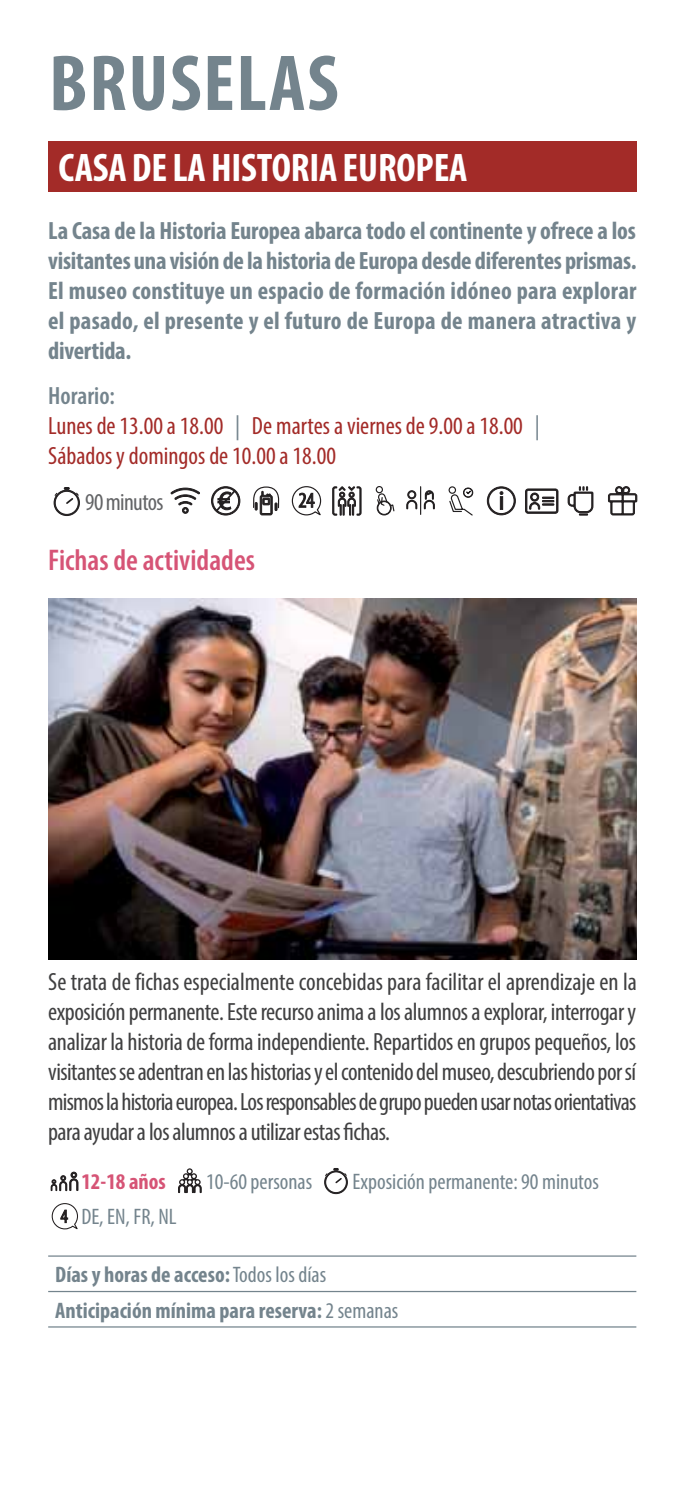
<style>
.page{position:relative;width:685px;height:1488px;background:#fff}
.page>*{position:absolute;margin:0;border:0;box-sizing:border-box;transform-origin:0 0}
.t1{font:700 condensed 80px "Myriad Pro";letter-spacing:.02em;color:#74848d}
.t2{font:700 condensed 40px "Myriad Pro";letter-spacing:-.005em;color:#fff}
.t3{font:600 condensed 30px "Myriad Pro";color:#d65476}
.t4{font:condensed 25px/30px "Myriad Pro";letter-spacing:-.02em;color:#404041;text-align:justify}
.t5{font:700 condensed 25px/30px "Myriad Pro";letter-spacing:.01em;color:#74848d;text-align:justify}
.t6{font:condensed 25px/30px "Myriad Pro";color:#a32b28}
.t7{font:condensed 24.25px "Myriad Pro";letter-spacing:-.025em;color:#636466}
.t8{font:700 condensed 22.5px/35.5px "Myriad Pro";color:#74848d}
.t9{font:condensed 22.5px "Myriad Pro";color:#74848d}
.t10{font:700 condensed 22.5px "Myriad Pro";color:#d65476}
.s1{font-weight:600;color:#74848d}
.s2{color:#74848d}
.s3{font-weight:400}
</style>
<div class="page">
<div style="left:48px;top:141px;width:588px;height:50px;background:#a32b28"></div>
<div style="left:54px;top:490px;width:26px;height:26px;border:1px solid #221f20;border-radius:50%"></div>
<svg style="left:54px;top:487px;width:26px;height:28px"></svg>
<div style="left:525px;top:489px;width:33px;height:24px;border:1px solid #231f20;border-radius:3px"></div>
<svg style="left:526px;top:489px;width:32px;height:24px"></svg>
<svg style="left:608px;top:486px;width:29px;height:29px"></svg>
<svg style="left:487px;top:488px;width:28px;height:27px"></svg>
<div style="left:488px;top:488px;width:26px;height:26px;border:1px solid #231f20;border-radius:50%"></div>
<div style="left:487px;top:486px;width:29px;height:29px;border:1px solid #231f20;border-radius:50%"></div>
<svg style="left:568px;top:486px;width:25px;height:29px"></svg>
<svg style="left:406px;top:487px;width:29px;height:27px"></svg>
<svg style="left:448px;top:488px;width:26px;height:28px"></svg>
<div style="left:449px;top:486px;width:7px;height:8px;border:1px solid #221f20;border-radius:50%"></div>
<div style="left:376px;top:486px;width:7px;height:7px;border:1px solid #221f20;border-radius:50%"></div>
<svg style="left:376px;top:491px;width:19px;height:24px"></svg>
<svg style="left:333px;top:486px;width:28px;height:29px"></svg>
<svg style="left:291px;top:486px;width:31px;height:30px"></svg>
<svg style="left:253px;top:486px;width:27px;height:29px"></svg>
<div style="left:211px;top:486px;width:29px;height:29px;border:1px solid #231f20;border-radius:50%"></div>
<svg style="left:212px;top:487px;width:28px;height:28px"></svg>
<svg style="left:171px;top:488px;width:29px;height:25px"></svg>
<svg style="left:51px;top:1172px;width:27px;height:18px"></svg>
<svg style="left:178px;top:1168px;width:23px;height:24px"></svg>
<div style="left:324px;top:1170px;width:24px;height:24px;border:1px solid #221f20;border-radius:50%"></div>
<svg style="left:324px;top:1168px;width:24px;height:25px"></svg>
<svg style="left:51px;top:1203px;width:27px;height:27px"></svg>
<hr style="left:48px;top:1255px;width:588px;height:1px;background:#74848d">
<hr style="left:48px;top:1290px;width:588px;height:2px;background:#74848d">
<hr style="left:48px;top:1326px;width:588px;height:1px;background:#74848d">
<img style="left:48px;top:599px;width:588px;height:360px">
<h1 class="t1" style="left:49px;top:53px;width:291px">BRUSELAS</h1>
<h2 class="t2" style="left:59px;top:153px;width:411px">CASA DE LA HISTORIA EUROPEA</h2>
<p class="t5" style="left:48px;top:218px;width:590px">La Casa de la Historia Europea abarca todo el continente y ofrece a los visitantes una visión de la historia de Europa desde diferentes prismas.<br>El museo constituye un espacio de formación idóneo para explorar el pasado, el presente y el futuro de Europa de manera atractiva y divertida.</p>
<p class="t6" style="left:48px;top:383px;width:493px"><span class="s1">Horario:<br></span>Lunes de 13.00 a 18.00 <span class="s2">|</span> De martes a viernes de 9.00 a 18.00 <span class="s2">|<br></span>Sábados y domingos de 10.00 a 18.00</p>
<p class="t7" style="left:85px;top:492px;width:80px">90 minutos</p>
<p class="t3" style="left:48px;top:548px;width:208px">Fichas de actividades</p>
<p class="t4" style="left:48px;top:968px;width:590px">Se trata de fichas especialmente concebidas para facilitar el aprendizaje en la exposición permanente. Este recurso anima a los alumnos a explorar, interrogar y analizar la historia de forma independiente. Repartidos en grupos pequeños, los visitantes se adentran en las historias y el contenido del museo, descubriendo por sí mismos la historia europea. Los responsables de grupo pueden usar notas orientativas para ayudar a los alumnos a utilizar estas fichas.</p>
<p class="t10" style="left:81px;top:1173px;width:86px">12-18 años</p>
<p class="t9" style="left:206px;top:1173px;width:108px">10-60 personas</p>
<p class="t9" style="left:353px;top:1173px;width:248px">Exposición permanente: 90 minutos</p>
<p class="t9" style="left:81px;top:1208px;width:97px">DE, EN, FR, NL</p>
<p class="t8" style="left:55px;top:1259px;width:345px">Días y horas de acceso: <span class="s3">Todos los días<br></span>Anticipación mínima para reserva: <span class="s3">2 semanas</span></p>
</div>
